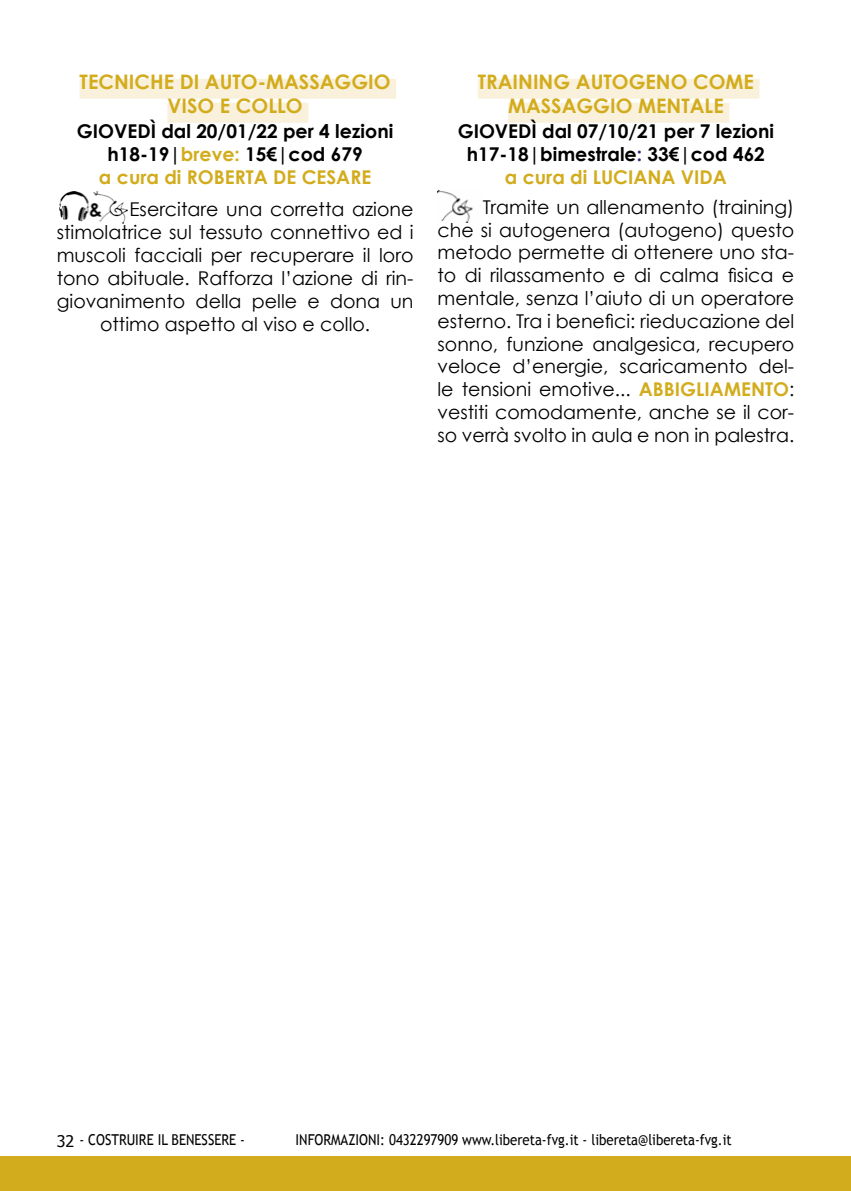
<style>
.page{position:relative;width:851px;height:1191px;background:#fff}
.page>*{position:absolute;margin:0;border:0;box-sizing:border-box;transform-origin:0 0}
.t1{font:700 20px/24px "Century Gothic";color:#d3ac1d;text-align:center}
.t2{font:19px/22.8px "Century Gothic";color:#000;text-align:justify}
.t3{font:700 19px/22.8px "Century Gothic";color:#000;text-align:center}
.t4{font:15px "Trebuchet MS";color:#000;scale:.88 1}
.s1{color:#d3ac1d}
.s2{color:#312783}
.s3{font-weight:700;color:#d3ac1d}
.s4{font-family:"Tahoma";font-size:16px}
</style>
<div class="page">
<div style="left:0;top:1157px;width:850px;height:34px;background:#d3ac1d"></div>
<hr style="left:850px;top:1157px;width:1px;height:34px;background:#d3ac1d">
<div style="left:80px;top:79px;width:316px;height:20px;background:#f9f1dc"></div>
<div style="left:167px;top:103px;width:141px;height:20px;background:#f9f1dc"></div>
<img style="left:59px;top:192px;width:68px;height:32px">
<div style="left:477px;top:79px;width:282px;height:20px;background:#f9f1dc"></div>
<div style="left:508px;top:103px;width:221px;height:20px;background:#f9f1dc"></div>
<img style="left:437px;top:191px;width:36px;height:31px">
<hr style="left:850px;top:0;width:1px;height:321px;background:#9b88bb">
<p class="t1" style="left:80px;top:69px;width:312px">TECNICHE DI AUTO-MASSAGGIO<br>VISO E COLLO</p>
<p class="t3" style="left:77px;top:119px;width:318px">GIOVEDÌ dal 20/01/22 per 4 lezioni h18-19|<span class="s1">breve:</span> 15€|cod 679<br><span class="s1">a cura di ROBERTA DE CESARE</span></p>
<p class="t2" style="left:129px;top:198px;width:285px">Esercitare una corretta azione</p>
<p class="t2" style="left:57px;top:221px;width:358px">stimolatrice sul tessuto connettivo ed i</p>
<p class="t2" style="left:57px;top:243px;width:358px">muscoli facciali per recuperare il loro</p>
<p class="t2" style="left:57px;top:266px;width:358px">tono abituale. Rafforza l’azione di rin-</p>
<p class="t2" style="left:57px;top:289px;width:358px">giovanimento della pelle e dona un</p>
<p class="t2" style="left:100px;top:312px;width:272px">ottimo aspetto al viso e collo.</p>
<p class="t1" style="left:477px;top:69px;width:277px">TRAINING AUTOGENO COME<br>MASSAGGIO MENTALE</p>
<p class="t3" style="left:457px;top:119px;width:318px">GIOVEDÌ dal 07/10/21 per 7 lezioni h17-18|bimestrale<span class="s2">:</span> 33€|cod 462<br><span class="s1">a cura di LUCIANA VIDA</span></p>
<p class="t2" style="left:437px;top:195px;width:358px;text-indent:45px">Tramite un allenamento (training) che si autogenera (autogeno) questo metodo permette di ottenere uno sta&shy;to di rilassamento e di calma fisica e mentale, senza l’aiuto di un operatore esterno. Tra i benefici: rieducazione del sonno, funzione analgesica, recupero veloce d’energie, scaricamento del&shy;le tensioni emotive... <span class="s3">ABBIGLIAMENTO</span>: vestiti comodamente, anche se il cor&shy;so verrà svolto in aula e non in palestra.</p>
<p class="t4" style="left:57px;top:1131px;width:215px"><span class="s4">32</span> - COSTRUIRE IL BENESSERE -</p>
<p class="t4" style="left:295px;top:1131px;width:497px">INFORMAZIONI: 0432297909 www.libereta-fvg.it - libereta@libereta-fvg.it</p>
</div>
